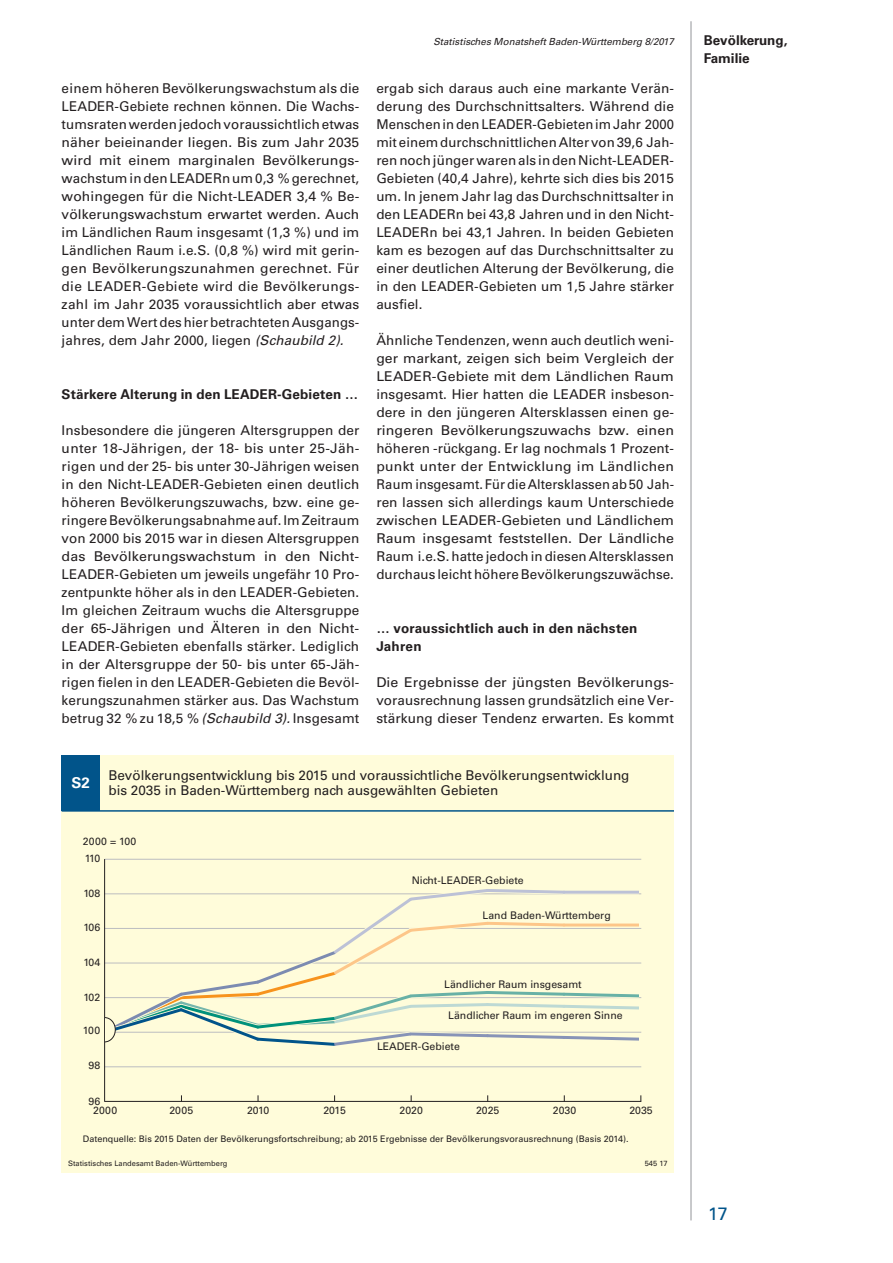
<style>
.page{position:relative;width:893px;height:1263px;background:#fff}
.page>*{position:absolute;margin:0;border:0;box-sizing:border-box;transform-origin:0 0}
.t1{font:18px "Univers";color:#01548a}
.t2{font:700 15px "Univers";color:#fff}
.t3{font:13.5px/18px "Univers";letter-spacing:.005em;color:#231f20;text-align:justify}
.t4{font:13.5px/18px "Univers";letter-spacing:.005em;color:#231f20;text-align:justify;scale:1.05 1}
.t5{font:700 13.5px/18px "Univers";letter-spacing:.01em;color:#231f20}
.t6{font:10.5px "Univers";color:#231f20}
.t7{font:italic 9.75px "Univers";color:#231f20}
.t8{font:9px "Univers";color:#231f20}
.t9{font:7.5px "Univers";color:#231f20}
.s1{font-style:italic}
</style>
<div class="page">
<hr style="left:691px;top:21px;width:1px;height:1199px;background:#939598">
<div style="left:62px;top:756px;width:612px;height:416px;background:#fffcda"></div>
<div style="left:62px;top:756px;width:38px;height:55px;background:#01548a"></div>
<hr style="left:105px;top:1101px;width:536px;height:1px;background:#231f20">
<hr style="left:105px;top:1066px;width:536px;height:1px;background:#bcbdc0">
<hr style="left:105px;top:1032px;width:536px;height:1px;background:#bcbdc0">
<hr style="left:105px;top:997px;width:536px;height:1px;background:#bcbdc0">
<hr style="left:105px;top:963px;width:536px;height:1px;background:#bcbdc0">
<hr style="left:105px;top:928px;width:536px;height:1px;background:#bcbdc0">
<hr style="left:105px;top:893px;width:536px;height:1px;background:#bcbdc0">
<hr style="left:105px;top:859px;width:536px;height:1px;background:#bcbdc0">
<hr style="left:104px;top:859px;width:1px;height:243px;background:#231f20">
<svg style="left:105px;top:885px;width:533px;height:164px"></svg>
<hr style="left:62px;top:810px;width:612px;height:2px;background:#01548a">
<p class="t3" style="left:62px;top:79px;width:299px">einem höheren Bevölkerungswachstum als die LEADER-Gebiete rechnen können. Die Wachs&shy;tumsraten werden jedoch voraussichtlich etwas näher beieinander liegen. Bis zum Jahr 2035 wird mit einem marginalen Bevölkerungs&shy;wachstum in den LEADERn um 0,3 % gerechnet, wohingegen für die Nicht-LEADER 3,4 % Be&shy;völkerungswachstum erwartet werden. Auch im Ländlichen Raum insgesamt (1,3 %) und im Ländlichen Raum i.e.S. (0,8 %) wird mit gerin&shy;gen Bevölkerungszunahmen gerechnet. Für die LEADER-Gebiete wird die Bevölkerungs&shy;zahl im Jahr 2035 voraussichtlich aber etwas unter dem Wert des hier betrachteten Ausgangs&shy;jahres, dem Jahr 2000, liegen <span class="s1">(Schaubild 2).</span></p>
<p class="t5" style="left:62px;top:385px;width:298px">Stärkere Alterung in den LEADER-Gebieten …</p>
<p class="t3" style="left:62px;top:421px;width:299px">Insbesondere die jüngeren Altersgruppen der unter 18-Jährigen, der 18- bis unter 25-Jäh&shy;rigen und der 25- bis unter 30-Jährigen weisen in den Nicht-LEADER-Gebieten einen deutlich höheren Bevölkerungszuwachs, bzw. eine ge&shy;ringere Bevölkerungsabnahme auf. Im Zeitraum von 2000 bis 2015 war in diesen Altersgruppen das Bevölkerungswachstum in den Nicht-LEADER-Gebieten um jeweils ungefähr 10 Pro&shy;zentpunkte höher als in den LEADER-Gebieten.<br>Im gleichen Zeitraum wuchs die Altersgruppe der 65-Jährigen und Älteren in den Nicht-LEADER-Gebieten ebenfalls stärker. Lediglich in der Altersgruppe der 50- bis unter 65-Jäh&shy;rigen fielen in den LEADER-Gebieten die Bevöl&shy;kerungszunahmen stärker aus. Das Wachstum betrug 32 % zu 18,5 % <span class="s1">(Schaubild 3).</span> Insgesamt</p>
<p class="t7" style="left:433px;top:35px;width:242px">Statistisches Monatsheft Baden-Württemberg 8/2017</p>
<p class="t5" style="left:704px;top:31px;width:85px">Bevölkerung,<br>Familie</p>
<p class="t3" style="left:376px;top:79px;width:299px">ergab sich daraus auch eine markante Verän&shy;derung des Durchschnittsalters. Während die Menschen in den LEADER-Gebieten im Jahr 2000 mit einem durchschnittlichen Alter von 39,6 Jah&shy;ren noch jünger waren als in den Nicht-LEADER-Gebieten (40,4 Jahre), kehrte sich dies bis 2015 um. In jenem Jahr lag das Durchschnittsalter in den LEADERn bei 43,8 Jahren und in den Nicht-LEADERn bei 43,1 Jahren. In beiden Gebieten kam es bezogen auf das Durchschnittsalter zu einer deutlichen Alterung der Bevölkerung, die in den LEADER-Gebieten um 1,5 Jahre stärker ausfiel.</p>
<p class="t3" style="left:376px;top:331px;width:299px">Ähnliche Tendenzen, wenn auch deutlich weni&shy;ger markant, zeigen sich beim Vergleich der LEADER-Gebiete mit dem Ländlichen Raum insgesamt. Hier hatten die LEADER insbeson&shy;dere in den jüngeren Altersklassen einen ge&shy;ringeren Bevölkerungszuwachs bzw. einen höheren -rückgang. Er lag nochmals 1 Prozent&shy;punkt unter der Entwicklung im Ländlichen Raum insgesamt. Für die Altersklassen ab 50 Jah&shy;ren lassen sich allerdings kaum Unterschiede zwischen LEADER-Gebieten und Ländlichem Raum insgesamt feststellen. Der Ländliche Raum i.e.S. hatte jedoch in diesen Altersklassen durchaus leicht höhere Bevölkerungszuwächse.</p>
<p class="t5" style="left:376px;top:619px;width:263px">… voraussichtlich auch in den nächsten<br>Jahren</p>
<p class="t4" style="left:376px;top:673px;width:285px">Die Ergebnisse der jüngsten Bevölkerungs&shy;vorausrechnung lassen grundsätzlich eine Ver&shy;stärkung dieser Tendenz erwarten. Es kommt</p>
<p class="t2" style="left:72px;top:774px;width:20px">S2</p>
<p class="t3" style="left:108px;top:768px;width:523px;line-height:14.2px">Bevölkerungsentwicklung bis 2015 und voraussichtliche Bevölkerungsentwicklung bis 2035 in Baden-Württemberg nach ausgewählten Gebieten</p>
<p class="t6" style="left:83px;top:835px;width:55px">2000 = 100</p>
<p class="t6" style="left:85px;top:852px;width:17px">110</p>
<p class="t6" style="left:83px;top:887px;width:18px">108</p>
<p class="t6" style="left:83px;top:921px;width:18px">106</p>
<p class="t6" style="left:83px;top:956px;width:18px">104</p>
<p class="t6" style="left:83px;top:991px;width:18px">102</p>
<p class="t6" style="left:83px;top:1024px;width:19px">100</p>
<p class="t6" style="left:89px;top:1059px;width:13px">98</p>
<p class="t6" style="left:412px;top:874px;width:114px">Nicht-LEADER-Gebiete</p>
<p class="t6" style="left:483px;top:909px;width:130px">Land Baden-Württemberg</p>
<p class="t6" style="left:444px;top:978px;width:139px">Ländlicher Raum insgesamt</p>
<p class="t6" style="left:448px;top:1009px;width:176px">Ländlicher Raum im engeren Sinne</p>
<p class="t6" style="left:377px;top:1040px;width:84px">LEADER-Gebiete</p>
<p class="t6" style="left:89px;top:1095px;width:13px">96</p>
<p class="t6" style="left:93px;top:1104px;width:26px">2000</p>
<p class="t6" style="left:169px;top:1104px;width:25px">2005</p>
<p class="t6" style="left:247px;top:1104px;width:24px">2010</p>
<p class="t6" style="left:323px;top:1104px;width:24px">2015</p>
<p class="t6" style="left:399px;top:1104px;width:25px">2020</p>
<p class="t6" style="left:476px;top:1104px;width:25px">2025</p>
<p class="t6" style="left:553px;top:1104px;width:25px">2030</p>
<p class="t6" style="left:629px;top:1104px;width:25px">2035</p>
<p class="t8" style="left:83px;top:1134px;width:547px">Datenquelle: Bis 2015 Daten der Bevölkerungsfortschreibung; ab 2015 Ergebnisse der Bevölkerungsvorausrechnung (Basis 2014).</p>
<p class="t9" style="left:68px;top:1159px;width:161px">Statistisches Landesamt Baden-Württemberg</p>
<p class="t9" style="left:645px;top:1159px;width:24px">545 17</p>
<h1 class="t1" style="left:708px;top:1203px;width:21px">17</h1>
</div>
